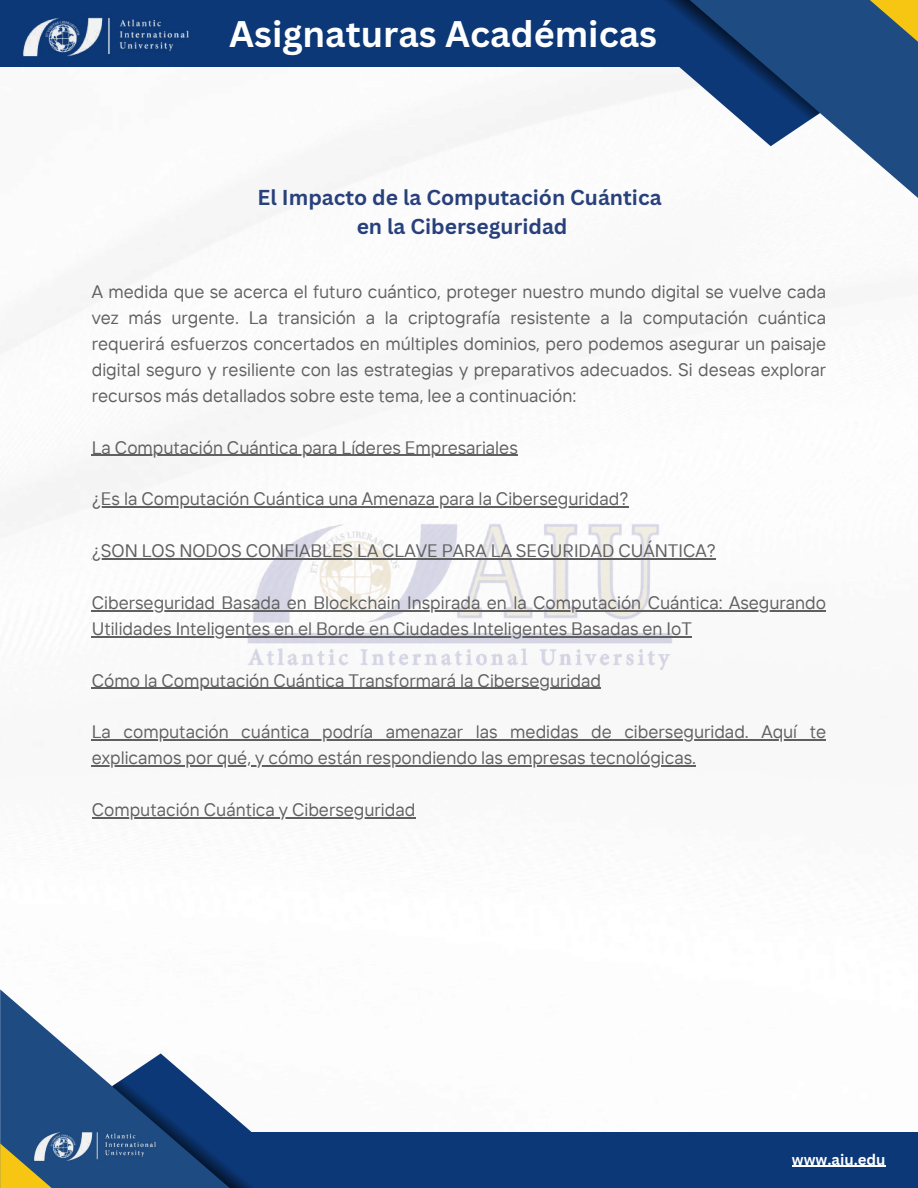
<style>
.page{position:relative;width:918px;height:1188px;background:#fff}
.page>*{position:absolute;margin:0;border:0;box-sizing:border-box;transform-origin:0 0}
.t1{font:700 36px "Canva Sans";color:#fff}
.t2{font:700 24px "Canva Sans";color:#fff}
.t3{font:700 21px/29.2px "Canva Sans";color:#28407b;text-align:center}
.t4{font:18px/25.8px "TT Interphases";color:#606060}
.t5{font:700 15px "Canva Sans";color:#fff}
</style>
<div class="page">
<img style="left:0;top:66px;width:895px;height:753px">
<img style="left:240px;top:518px;width:439px;height:151px">
<div style="left:0;top:0;width:699px;height:66px;background:#0c3877"></div>
<svg style="left:648px;top:0;width:270px;height:211px"></svg>
<svg style="left:828px;top:0;width:90px;height:55px"></svg>
<svg style="left:560px;top:0;width:260px;height:146px"></svg>
<img style="left:20px;top:17px;width:172px;height:50px">
<div style="left:175px;top:1132px;width:743px;height:56px;background:#0c3877"></div>
<svg style="left:0;top:989px;width:112px;height:199px;fill:#1e4b82"></svg>
<svg style="left:0;top:1143px;width:104px;height:45px"></svg>
<svg style="left:112px;top:1053px;width:140px;height:135px"></svg>
<img style="left:31px;top:1124px;width:127px;height:44px">
<hr style="left:92px;top:455px;width:426px;height:1px;background:#606060">
<hr style="left:92px;top:507px;width:537px;height:1px;background:#606060">
<hr style="left:92px;top:558px;width:624px;height:1px;background:#606060">
<hr style="left:92px;top:610px;width:734px;height:1px;background:#606060">
<hr style="left:92px;top:636px;width:600px;height:1px;background:#606060">
<hr style="left:92px;top:688px;width:509px;height:1px;background:#606060">
<hr style="left:92px;top:739px;width:734px;height:2px;background:#606060">
<hr style="left:92px;top:765px;width:604px;height:1px;background:#606060">
<hr style="left:92px;top:817px;width:323px;height:1px;background:#606060">
<hr style="left:792px;top:1166px;width:94px;height:1px;background:#fff">
<h2 class="t2" style="left:331px;top:8px;width:296px">AIU Student Publications</h2>
<h1 class="t1" style="left:229px;top:9px;width:429px">Asignaturas Académicas</h1>
<p class="t3" style="left:258px;top:182px;width:406px">El Impacto de la Computación Cuántica en la Ciberseguridad</p>
<p class="t4" style="left:92px;top:279px;width:736px;text-align:justify">A medida que se acerca el futuro cuántico, proteger nuestro mundo digital se vuelve cada vez más urgente. La transición a la criptografía resistente a la computación cuántica requerirá esfuerzos concertados en múltiples dominios, pero podemos asegurar un paisaje digital seguro y resiliente con las estrategias y preparativos adecuados. Si deseas explorar recursos más detallados sobre este tema, lee a continuación:</p>
<p class="t4" style="left:92px;top:434px;width:428px">La Computación Cuántica para Líderes Empresariales</p>
<p class="t4" style="left:92px;top:486px;width:538px">¿Es la Computación Cuántica una Amenaza para la Ciberseguridad?</p>
<p class="t4" style="left:92px;top:538px;width:626px">¿SON LOS NODOS CONFIABLES LA CLAVE PARA LA SEGURIDAD CUÁNTICA?</p>
<p class="t4" style="left:92px;top:589px;width:736px">Ciberseguridad Basada en Blockchain Inspirada en la Computación Cuántica: Asegurando<br>Utilidades Inteligentes en el Borde en Ciudades Inteligentes Basadas en IoT</p>
<p class="t4" style="left:92px;top:667px;width:511px">Cómo la Computación Cuántica Transformará la Ciberseguridad</p>
<p class="t4" style="left:92px;top:719px;width:736px">La computación cuántica podría amenazar las medidas de ciberseguridad. Aquí te explicamos por qué, y cómo están respondiendo las empresas tecnológicas.</p>
<p class="t4" style="left:92px;top:796px;width:325px">Computación Cuántica y Ciberseguridad</p>
<p class="t5" style="left:792px;top:1149px;width:95px">www.aiu.edu</p>
</div>
